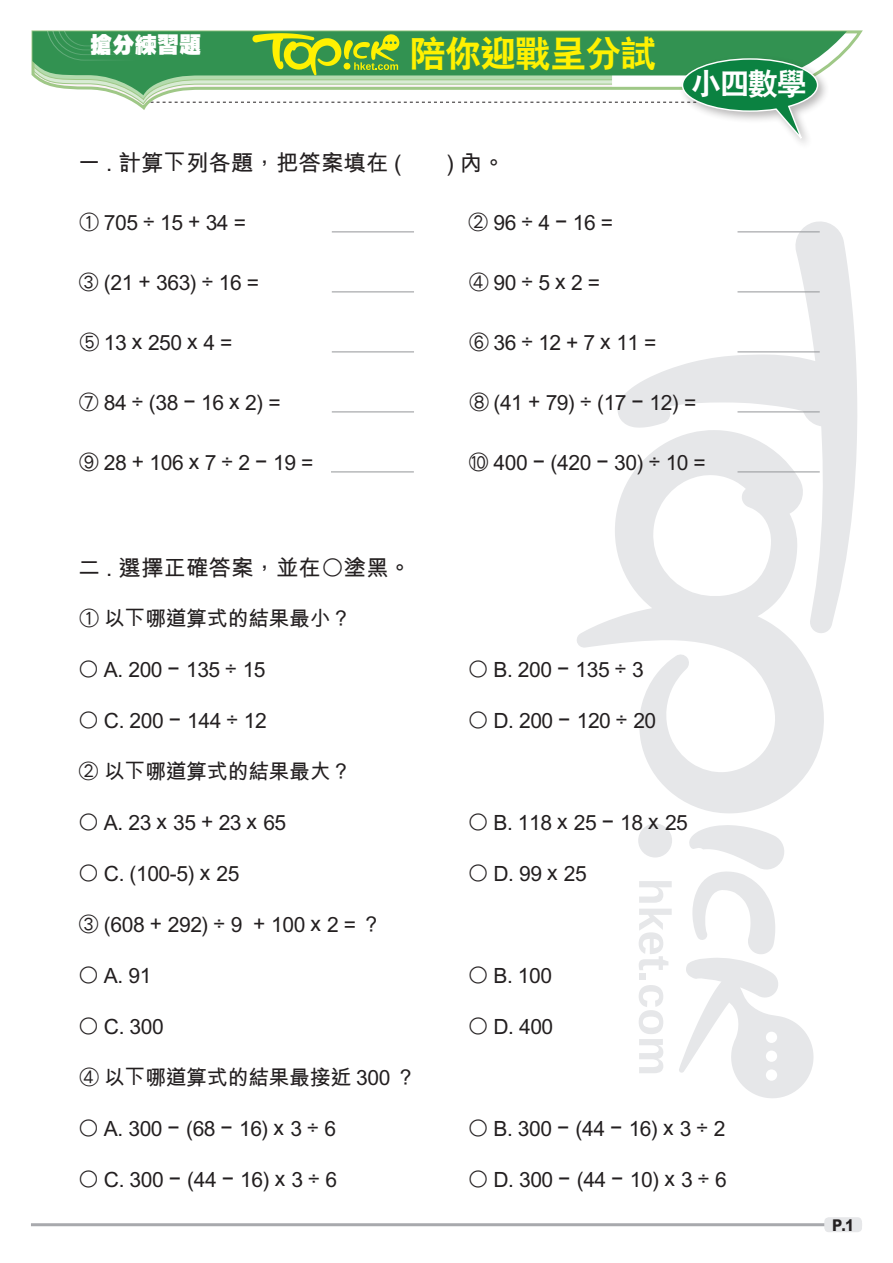
<style>
.page{position:relative;width:893px;height:1263px;background:#fff}
.page>*{position:absolute;margin:0;border:0;box-sizing:border-box;transform-origin:0 0}
.小題eq{font:36px "C Hei 2 Xbold HKSCS";letter-spacing:-.025em;color:#fff101}
.內文{font:30px "C Hei 2 Xbold HKSCS";color:#fff}
.Ex_Questions{font:22.5px "M Hei Bold HKSCS";color:#231f20}
.小題{font:22.2px "C Hei Ultra Bold HKSCS";color:#fff}
.Ex_Questions-2{font:21px "M Hei Bold HKSCS";letter-spacing:-.02em;color:#231f20}
.t1{font:16.2px "M Hei Xbold HKSCS";color:#231f20;scale:.9 1}
.s1{font-family:"Arial"}
</style>
<div class="page">
<svg style="left:639px;top:881px;width:33px;height:22px"></svg>
<svg style="left:639px;top:909px;width:33px;height:61px"></svg>
<div style="left:639px;top:974px;width:7px;height:6px;background:#e6e7e9"></div>
<svg style="left:639px;top:985px;width:24px;height:88px"></svg>
<div style="left:638px;top:823px;width:34px;height:34px;background:#e6e7e9;border-radius:50%"></div>
<svg style="left:679px;top:825px;width:135px;height:273px"></svg>
<svg style="left:617px;top:221px;width:240px;height:411px"></svg>
<svg style="left:577px;top:430px;width:248px;height:383px"></svg>
<svg style="left:819px;top:31px;width:28px;height:35px"></svg>
<div style="left:678px;top:54px;width:152px;height:96px;background:#231f20;opacity:.32"></div>
<svg style="left:31px;top:30px;width:788px;height:116px"></svg>
<hr style="left:31px;top:1223px;width:831px;height:3px;background:#a8a9ad">
<div style="left:824px;top:1217px;width:38px;height:15px;background:#e6e7e9;border-radius:4px"></div>
<hr style="left:332px;top:231px;width:82px;height:1px;background:#939598">
<hr style="left:737px;top:231px;width:83px;height:1px;background:#939598">
<hr style="left:332px;top:291px;width:82px;height:1px;background:#939598">
<hr style="left:737px;top:291px;width:83px;height:1px;background:#939598">
<hr style="left:332px;top:351px;width:82px;height:1px;background:#939598">
<hr style="left:737px;top:351px;width:83px;height:1px;background:#939598">
<hr style="left:332px;top:411px;width:82px;height:1px;background:#939598">
<hr style="left:737px;top:411px;width:83px;height:1px;background:#939598">
<hr style="left:328px;top:471px;width:86px;height:1px;background:#939598">
<hr style="left:737px;top:471px;width:83px;height:1px;background:#939598">
<div style="left:324px;top:412px;width:6px;height:90px;background:#fff"></div>
<p class="小題" style="left:90px;top:30px;width:113px">搶分練習題</p>
<p class="小題eq" style="left:410px;top:30px;width:248px">陪你迎戰呈分試</p>
<p class="Ex_Questions" style="left:78px;top:147px;width:325px">一 . 計算下列各題，把答案填在 (</p>
<p class="Ex_Questions" style="left:447px;top:147px;width:60px">) 內。</p>
<p class="Ex_Questions-2" style="left:78px;top:207px;width:169px">① 705 <span class="s1">÷</span> 15 <span class="s1">+</span> 34 =</p>
<p class="Ex_Questions-2" style="left:467px;top:207px;width:147px">② 96 <span class="s1">÷</span> 4 <span class="s1">−</span> 16 =</p>
<p class="Ex_Questions-2" style="left:78px;top:267px;width:183px">③ (21 <span class="s1">+</span> 363) <span class="s1">÷</span> 16 =</p>
<p class="Ex_Questions-2" style="left:467px;top:267px;width:134px">④ 90 <span class="s1">÷</span> 5 <span class="s1">x</span> 2 =</p>
<p class="Ex_Questions-2" style="left:78px;top:327px;width:156px">⑤ 13 <span class="s1">x</span> 250 <span class="s1">x</span> 4 =</p>
<p class="Ex_Questions-2" style="left:467px;top:327px;width:191px">⑥ 36 <span class="s1">÷</span> 12 + 7 <span class="s1">x</span> 11 =</p>
<p class="內文" style="left:691px;top:64px;width:117px">小四數學</p>
<p class="Ex_Questions-2" style="left:78px;top:387px;width:204px">⑦ 84 <span class="s1">÷</span> (38 <span class="s1">−</span> 16 <span class="s1">x</span> 2) =</p>
<p class="Ex_Questions-2" style="left:467px;top:387px;width:230px">⑧ (41 <span class="s1">+</span> 79) <span class="s1">÷</span> (17 <span class="s1">−</span> 12) =</p>
<p class="Ex_Questions-2" style="left:78px;top:447px;width:237px">⑨ 28 <span class="s1">+</span> 106 <span class="s1">x</span> 7 <span class="s1">÷</span> 2 <span class="s1">−</span> 19 =</p>
<p class="Ex_Questions-2" style="left:467px;top:447px;width:240px">⑩ 400 <span class="s1">−</span> (420 <span class="s1">−</span> 30) <span class="s1">÷</span> 10 =</p>
<p class="Ex_Questions" style="left:78px;top:552px;width:335px">二 . 選擇正確答案，並在○塗黑。</p>
<p class="Ex_Questions-2" style="left:78px;top:603px;width:275px">① 以下哪道算式的結果最小？</p>
<p class="Ex_Questions-2" style="left:78px;top:654px;width:189px">○ A. 200 <span class="s1">−</span> 135 <span class="s1">÷</span> 15</p>
<p class="Ex_Questions-2" style="left:467px;top:654px;width:178px">○ B. 200 <span class="s1">−</span> 135 <span class="s1">÷</span> 3</p>
<p class="Ex_Questions-2" style="left:78px;top:705px;width:190px">○ C. 200 <span class="s1">−</span> 144 <span class="s1">÷</span> 12</p>
<p class="Ex_Questions-2" style="left:467px;top:705px;width:190px">○ D. 200 <span class="s1">−</span> 120 <span class="s1">÷</span> 20</p>
<p class="Ex_Questions-2" style="left:78px;top:756px;width:275px">② 以下哪道算式的結果最大？</p>
<p class="Ex_Questions-2" style="left:78px;top:807px;width:210px">○ A. 23 <span class="s1">x</span> 35 <span class="s1">+</span> 23 <span class="s1">x</span> 65</p>
<p class="Ex_Questions-2" style="left:467px;top:807px;width:222px">○ B. 118 <span class="s1">x</span> 25 <span class="s1">−</span> 18 <span class="s1">x</span> 25</p>
<p class="Ex_Questions-2" style="left:78px;top:858px;width:163px">○ C. (100-5) <span class="s1">x</span> 25</p>
<p class="Ex_Questions-2" style="left:467px;top:858px;width:121px">○ D. 99 <span class="s1">x</span> 25</p>
<p class="Ex_Questions-2" style="left:78px;top:909px;width:305px">③ (608 <span class="s1">+</span> 292) <span class="s1">÷</span> 9 <span class="s1">+</span> 100 <span class="s1">x</span> 2 = ？</p>
<p class="Ex_Questions-2" style="left:78px;top:960px;width:75px">○ A. 91</p>
<p class="Ex_Questions-2" style="left:467px;top:960px;width:86px">○ B. 100</p>
<p class="Ex_Questions-2" style="left:78px;top:1011px;width:87px">○ C. 300</p>
<p class="Ex_Questions-2" style="left:467px;top:1011px;width:87px">○ D. 400</p>
<p class="Ex_Questions-2" style="left:78px;top:1062px;width:340px">④ 以下哪道算式的結果最接近 300 ？</p>
<p class="Ex_Questions-2" style="left:78px;top:1113px;width:260px">○ A. 300 <span class="s1">−</span> (68 <span class="s1">−</span> 16) <span class="s1">x</span> 3 <span class="s1">÷</span> 6</p>
<p class="Ex_Questions-2" style="left:467px;top:1113px;width:260px">○ B. 300 <span class="s1">−</span> (44 <span class="s1">−</span> 16) <span class="s1">x</span> 3 <span class="s1">÷</span> 2</p>
<p class="Ex_Questions-2" style="left:78px;top:1164px;width:261px">○ C. 300 <span class="s1">−</span> (44 <span class="s1">−</span> 16) <span class="s1">x</span> 3 <span class="s1">÷</span> 6</p>
<p class="Ex_Questions-2" style="left:467px;top:1164px;width:261px">○ D. 300 <span class="s1">−</span> (44 <span class="s1">−</span> 10) <span class="s1">x</span> 3 <span class="s1">÷</span> 6</p>
<p class="t1" style="left:832px;top:1214px;width:26px">P.1</p>
</div>
